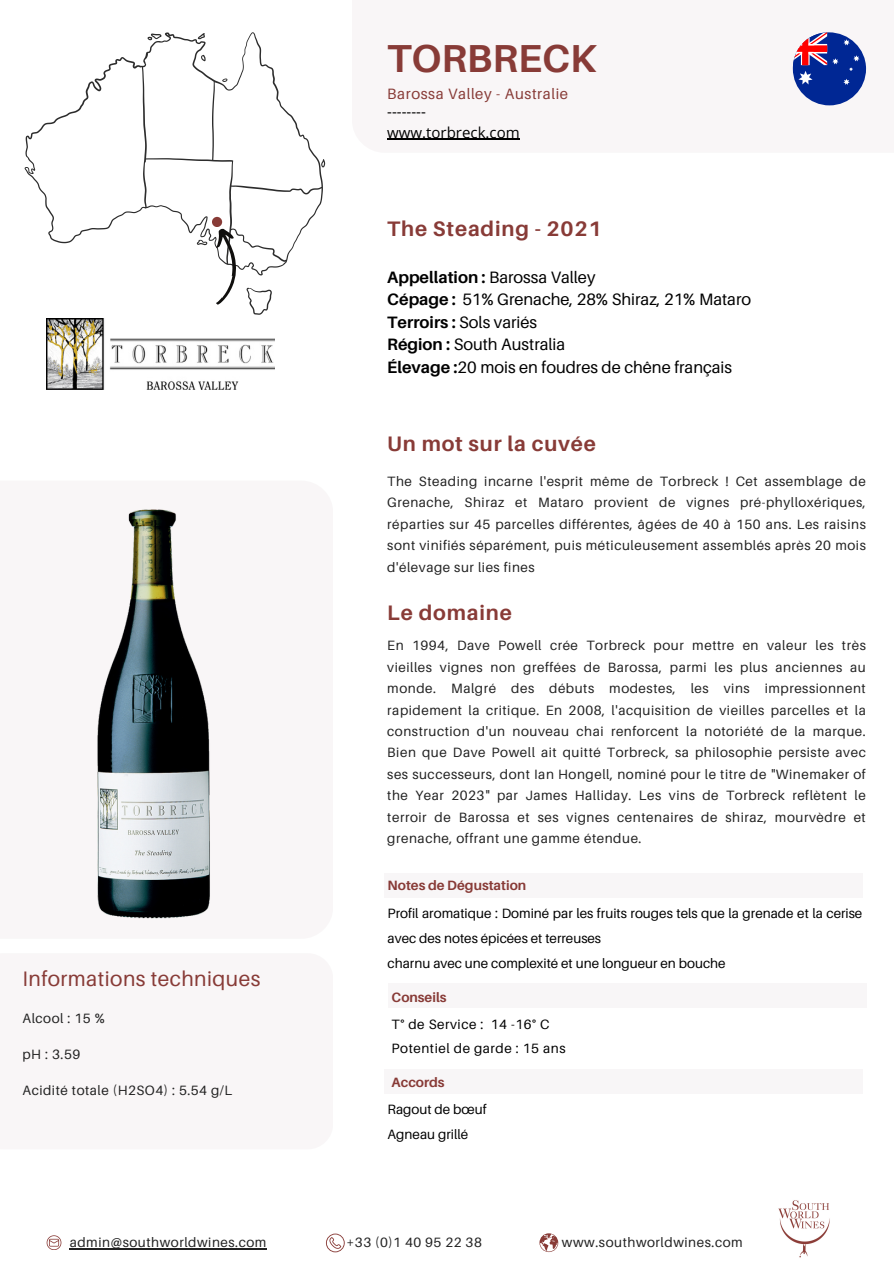
<style>
.page{position:relative;width:894px;height:1264px;background:#fff}
.page>*{position:absolute;margin:0;border:0;box-sizing:border-box;transform-origin:0 0}
.t1{font:700 39px "Aileron";color:#883b37}
.t2{font:700 21px "Aileron";letter-spacing:.04em;color:#883b37}
.t3{font:21px "Aileron";letter-spacing:.02em;color:#883b37}
.t4{font:16.5px/22.5px "Aileron";color:#000}
.t5{font:15px/20.2px "Open Sans";color:#000}
.t6{font:15px "Aileron";letter-spacing:.04em;color:#883b37}
.t7{font:13.5px/21.3px "Aileron";letter-spacing:.04em;color:#222;text-align:justify}
.t8{font:13.5px/24.8px "Aileron";color:#000}
.t9{font:13.5px "Aileron";letter-spacing:.04em;color:#000}
.t10{font:700 13.5px "Aileron";color:#883b37}
.s1{font-weight:700}
</style>
<div class="page">
<div style="left:352px;top:0;width:541px;height:153px;background:#f9f6f7"></div>
<div style="left:383px;top:872px;width:479px;height:25px;background:#f8f6f7"></div>
<div style="left:383px;top:1068px;width:479px;height:25px;background:#f8f6f7"></div>
<div style="left:387px;top:983px;width:479px;height:24px;background:#f8f6f7"></div>
<svg style="left:539px;top:1233px;width:19px;height:18px"></svg>
<hr style="left:70px;top:1248px;width:197px;height:1px;background:#222">
<svg style="left:326px;top:1233px;width:18px;height:19px"></svg>
<img style="left:778px;top:1200px;width:52px;height:58px">
<svg style="left:47px;top:1235px;width:14px;height:14px"></svg>
<hr style="left:387px;top:139px;width:132px;height:1px;background:#000">
<svg style="left:792px;top:32px;width:73px;height:73px"></svg>
<img style="left:97px;top:509px;width:114px;height:409px">
<img style="left:47px;top:318px;width:227px;height:71px">
<svg style="left:323px;top:159px;width:2px;height:8px"></svg>
<svg style="left:246px;top:288px;width:26px;height:27px"></svg>
<svg style="left:25px;top:32px;width:298px;height:243px"></svg>
<div style="left:212px;top:217px;width:10px;height:10px;background:#883b37;border-radius:50%"></div>
<svg style="left:214px;top:228px;width:23px;height:77px"></svg>
<p class="t1" style="left:387px;top:34px;width:211px">TORBRECK</p>
<p class="t6" style="left:387px;top:84px;width:182px">Barossa Valley - Australie</p>
<p class="t5" style="left:387px;top:101px;width:134px">-------- www.torbreck.com</p>
<p class="t2" style="left:387px;top:216px;width:216px">The Steading - 2021</p>
<p class="t4" style="left:387px;top:265px;width:365px"><span class="s1">Appellation :</span> Barossa Valley<br><span class="s1">Cépage :</span> 51% Grenache, 28% Shiraz, 21% Mataro <span class="s1">Terroirs :</span> Sols variés<br><span class="s1">Région :</span> South Australia<br><span class="s1">Élevage :</span>20 mois en foudres de chêne français</p>
<p class="t2" style="left:387px;top:431px;width:210px">Un mot sur la cuvée</p>
<h5 class="t7" style="left:387px;top:470px;width:480px">The Steading incarne l'esprit même de Torbreck ! Cet assemblage de Grenache, Shiraz et Mataro provient de vignes pré-phylloxériques, réparties sur 45 parcelles différentes, âgées de 40 à 150 ans. Les raisins sont vinifiés séparément, puis méticuleusement assemblés après 20 mois d'élevage sur lies fines</h5>
<p class="t3" style="left:22px;top:966px;width:239px">Informations techniques</p>
<h2 class="t7" style="left:22px;top:1007px;width:84px">Alcool : 15 %</h2>
<p class="t7" style="left:22px;top:1043px;width:59px">pH : 3.59</p>
<h5 class="t7" style="left:22px;top:1079px;width:211px">Acidité totale (H2SO4) : 5.54 g/L</h5>
<p class="t2" style="left:387px;top:599px;width:126px">Le domaine</p>
<h5 class="t7" style="left:387px;top:634px;width:480px">En 1994, Dave Powell crée Torbreck pour mettre en valeur les très vieilles vignes non greffées de Barossa, parmi les plus anciennes au monde. Malgré des débuts modestes, les vins impressionnent rapidement la critique. En 2008, l'acquisition de vieilles parcelles et la construction d'un nouveau chai renforcent la notoriété de la marque.<br>Bien que Dave Powell ait quitté Torbreck, sa philosophie persiste avec ses successeurs, dont Ian Hongell, nominé pour le titre de "Winemaker of the Year 2023" par James Halliday. Les vins de Torbreck reflètent le terroir de Barossa et ses vignes centenaires de shiraz, mourvèdre et grenache, offrant une gamme étendue.</h5>
<p class="t10" style="left:387px;top:877px;width:140px">Notes de Dégustation</p>
<p class="t8" style="left:387px;top:900px;width:476px">Profil aromatique : Dominé par les fruits rouges tels que la grenade et la cerise avec des notes épicées et terreuses</p>
<p class="t8" style="left:387px;top:950px;width:339px">charnu avec une complexité et une longueur en bouche</p>
<h4 class="t10" style="left:391px;top:989px;width:56px">Conseils</h4>
<h2 class="t9" style="left:391px;top:1015px;width:159px">T° de Service : 14 -16° C</h2>
<h4 class="t9" style="left:391px;top:1040px;width:175px">Potentiel de garde : 15 ans</h4>
<p class="t10" style="left:391px;top:1073px;width:55px">Accords</p>
<h1 class="t8" style="left:387px;top:1097px;width:100px">Ragout de bœuf</h1>
<h4 class="t8" style="left:387px;top:1121px;width:82px">Agneau grillé</h4>
<p class="t7" style="left:70px;top:1231px;width:198px">admin@southworldwines.com</p>
<p class="t7" style="left:346px;top:1231px;width:137px">+33 (0)1 40 95 22 38</p>
<p class="t7" style="left:562px;top:1231px;width:182px">www.southworldwines.com</p>
</div>
